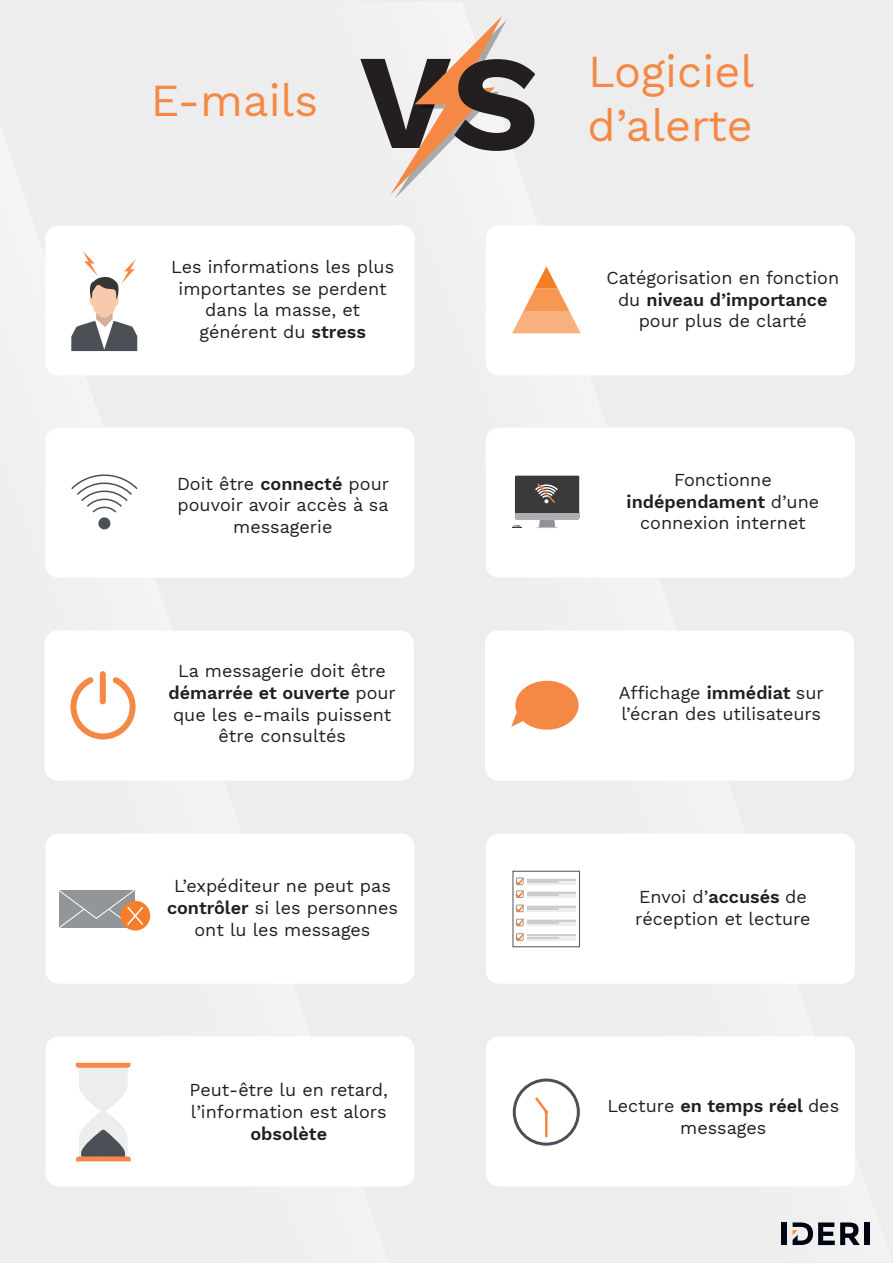
<style>
.page{position:relative;width:893px;height:1263px;background:#fff}
.page>*{position:absolute;margin:0;border:0;box-sizing:border-box;transform-origin:0 0}
.t1{font:700 135px "Work Sans";color:#231f20}
.t2{font:45px/54px "Work Sans";color:#f58845}
.t3{font:18px/21.6px "Work Sans";color:#231f20;text-align:center}
.t4{font:600 18px "Work Sans";color:#231f20}
.s1{font-weight:600}
</style>
<div class="page">
<div style="left:0;top:1px;width:892px;height:1262px;background:#ecedec"></div>
<div style="left:45px;top:225px;width:369px;height:150px;background:#fff;border-radius:13px"></div>
<div style="left:45px;top:428px;width:369px;height:150px;background:#fff;border-radius:13px"></div>
<div style="left:45px;top:834px;width:369px;height:150px;background:#fff;border-radius:13px"></div>
<div style="left:486px;top:225px;width:369px;height:150px;background:#fff;border-radius:13px"></div>
<div style="left:486px;top:428px;width:369px;height:150px;background:#fff;border-radius:13px"></div>
<div style="left:486px;top:834px;width:369px;height:150px;background:#fff;border-radius:13px"></div>
<div style="left:45px;top:1036px;width:369px;height:150px;background:#fff;border-radius:13px"></div>
<div style="left:486px;top:1036px;width:369px;height:150px;background:#fff;border-radius:13px"></div>
<svg style="left:391px;top:16px;width:116px;height:182px"></svg>
<svg style="left:512px;top:266px;width:69px;height:67px"></svg>
<div style="left:513px;top:1078px;width:67px;height:67px;border:3px solid #4a5056;border-radius:50%"></div>
<svg style="left:535px;top:1097px;width:13px;height:16px"></svg>
<hr style="left:545px;top:1111px;width:3px;height:26px;background:#f58845">
<svg style="left:71px;top:251px;width:66px;height:100px"></svg>
<div style="left:120px;top:901px;width:30px;height:29px;background:#f47e29;border-radius:50%"></div>
<svg style="left:59px;top:890px;width:85px;height:38px"></svg>
<svg style="left:76px;top:1063px;width:55px;height:98px"></svg>
<div style="left:513px;top:871px;width:67px;height:76px;border:1px solid #4a5056"></div>
<div style="left:527px;top:878px;width:49px;height:6px;background:#ecedec"></div>
<hr style="left:527px;top:879px;width:48px;height:2px;background:#cccece">
<hr style="left:527px;top:881px;width:31px;height:2px;background:#cccece">
<svg style="left:516px;top:877px;width:8px;height:21px"></svg>
<svg style="left:527px;top:891px;width:49px;height:6px"></svg>
<hr style="left:527px;top:892px;width:48px;height:1px;background:#cccece">
<hr style="left:527px;top:894px;width:31px;height:2px;background:#cccece">
<svg style="left:516px;top:905px;width:8px;height:7px"></svg>
<div style="left:527px;top:905px;width:49px;height:7px;background:#ecedec"></div>
<hr style="left:527px;top:906px;width:48px;height:2px;background:#cccece">
<hr style="left:527px;top:908px;width:31px;height:2px;background:#cccece">
<svg style="left:516px;top:919px;width:8px;height:7px"></svg>
<div style="left:527px;top:919px;width:49px;height:7px;background:#ecedec"></div>
<hr style="left:527px;top:920px;width:48px;height:2px;background:#cccece">
<hr style="left:527px;top:922px;width:31px;height:2px;background:#cccece">
<svg style="left:516px;top:933px;width:8px;height:8px"></svg>
<div style="left:527px;top:934px;width:49px;height:6px;background:#ecedec"></div>
<hr style="left:527px;top:934px;width:48px;height:2px;background:#cccece">
<hr style="left:527px;top:937px;width:31px;height:2px;background:#cccece">
<svg style="left:71px;top:474px;width:67px;height:39px"></svg>
<div style="left:98px;top:517px;width:12px;height:12px;background:#4a5056;border-radius:50%"></div>
<svg style="left:512px;top:525px;width:9px;height:3px"></svg>
<div style="left:515px;top:476px;width:64px;height:42px;background:#3b3a3b"></div>
<div style="left:515px;top:513px;width:64px;height:7px;background:#adaeb2;border-radius:2px"></div>
<div style="left:515px;top:513px;width:64px;height:5px;background:#adaeb2"></div>
<svg style="left:536px;top:520px;width:22px;height:8px"></svg>
<svg style="left:535px;top:483px;width:23px;height:21px"></svg>
<div style="left:45px;top:630px;width:369px;height:150px;background:#fff;border-radius:13px"></div>
<div style="left:485px;top:630px;width:369px;height:150px;background:#fff;border-radius:13px"></div>
<svg style="left:70px;top:672px;width:66px;height:68px"></svg>
<div style="left:100px;top:674px;width:6px;height:27px;background:#f58845"></div>
<div style="left:515px;top:681px;width:64px;height:49px;background:#f58845;border-radius:50%"></div>
<svg style="left:511px;top:712px;width:12px;height:15px"></svg>
<div style="left:781px;top:1222px;width:5px;height:23px;background:#000413"></div>
<div style="left:864px;top:1222px;width:5px;height:23px;background:#000413"></div>
<svg style="left:793px;top:1222px;width:67px;height:23px"></svg>
<h2 class="t2" style="left:151px;top:71px;width:169px">E-mails</h2>
<h1 class="t1" style="left:359px;top:0;width:181px">VS</h1>
<h2 class="t2" style="left:588px;top:43px;width:168px">Logiciel d’alerte</h2>
<p class="t3" style="left:171px;top:255px;width:225px">Les informations les plus importantes se perdent dans la masse, et générent du <span class="s1">stress</span></p>
<p class="t3" style="left:177px;top:472px;width:214px">Doit être <span class="s1">connecté</span> pour pouvoir avoir accès à sa messagerie</p>
<p class="t3" style="left:169px;top:660px;width:229px">La messagerie doit être <span class="s1">démarrée et ouverte</span> pour que les e-mails puissent être consultés</p>
<p class="t3" style="left:167px;top:875px;width:232px">L’expéditeur ne peut pas <span class="s1">contrôler</span> si les personnes ont lu les messages</p>
<p class="t3" style="left:190px;top:1079px;width:200px;text-align:left">Peut-être lu en retard, l’information est alors</p>
<p class="t4" style="left:250px;top:1120px;width:78px">obsolète</p>
<p class="t3" style="left:606px;top:266px;width:234px">Catégorisation en fonction du <span class="s1">niveau d’importance </span>pour plus de clarté</p>
<p class="t3" style="left:627px;top:468px;width:194px">Fonctionne <span class="s1">indépendament</span> d’une connexion internet</p>
<p class="t3" style="left:619px;top:681px;width:206px;text-align:left">Affichage <span class="s1">immédiat</span> sur l’écran des utilisateurs</p>
<p class="t3" style="left:635px;top:885px;width:177px;text-align:left">Envoi d’<span class="s1">accusés</span> de réception et lecture</p>
<p class="t3" style="left:607px;top:1095px;width:233px">Lecture <span class="s1">en temps réel</span> des messages</p>
</div>
